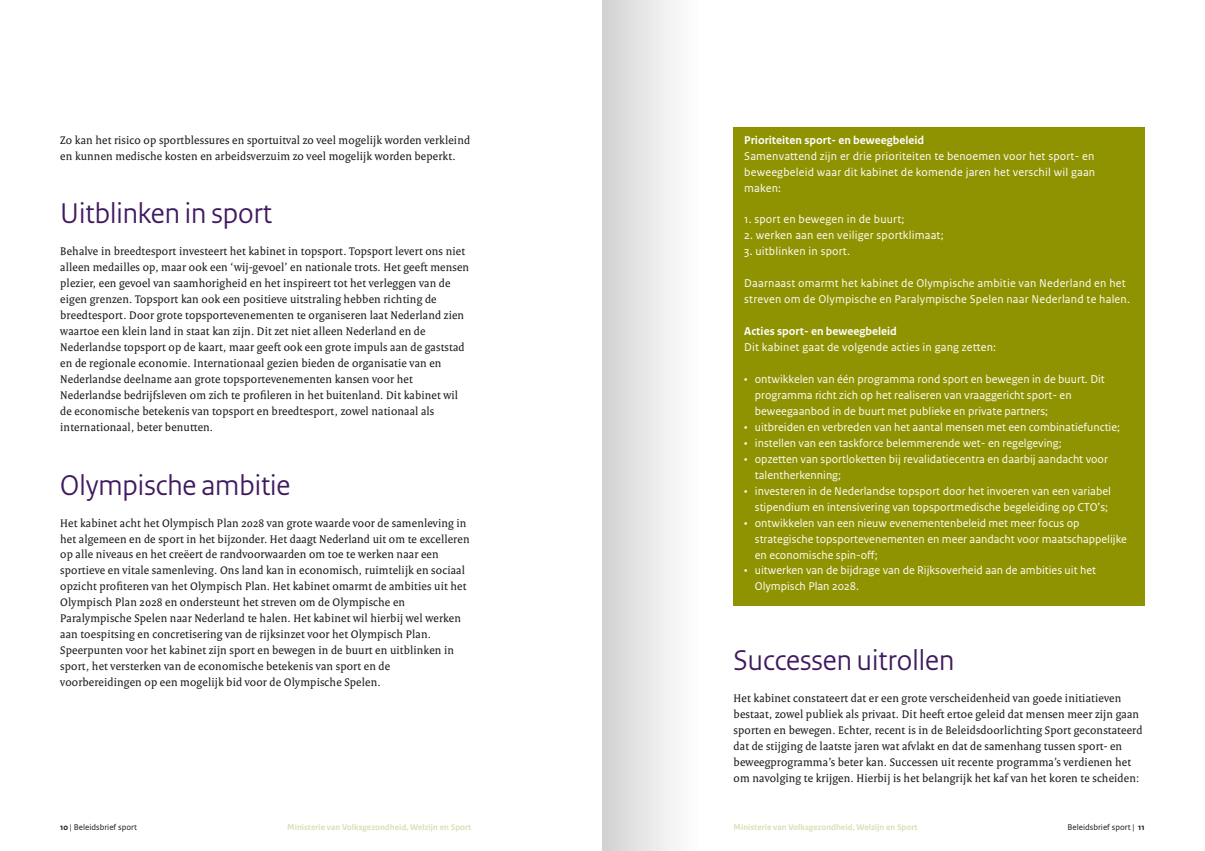
<style>
.page{position:relative;width:1205px;height:851px;background:#fff}
.page>*{position:absolute;margin:0;border:0;box-sizing:border-box;transform-origin:0 0}
.t1{font:30px "Rijksoverheid Sans Heading";color:#401a5f}
.t2{font:11.88px/16px "Rijksoverheid Serif";letter-spacing:.015em;color:#1a171c}
.t3{font:11.88px/16px "Rijksoverheid Sans Text";color:#fff}
.t4{font:700 11.88px "Rijksoverheid Sans Text";color:#fff}
.t5{font:700 8.75px "Rijksoverheid Sans Text";color:#ddddb7}
.t6{font:8.75px "Rijksoverheid Sans Text";color:#1a171c}
.s1{font-weight:700}
</style>
<div class="page">
<div style="left:733px;top:128px;width:411px;height:478px;background:#8f9302"></div>
<p class="t2" style="left:60px;top:132px;width:411px">Zo kan het risico op sportblessures en sportuitval zo veel mogelijk worden verkleind en kunnen medische kosten en arbeidsverzuim zo veel mogelijk worden beperkt.</p>
<h1 class="t1" style="left:60px;top:196px;width:213px">Uitblinken in sport</h1>
<p class="t2" style="left:60px;top:243px;width:410px">Behalve in breedtesport investeert het kabinet in topsport. Topsport levert ons niet alleen medailles op, maar ook een ‘wij-gevoel’ en nationale trots. Het geeft mensen plezier, een gevoel van saamhorigheid en het inspireert tot het verleggen van de eigen grenzen. Topsport kan ook een positieve uitstraling hebben richting de breedtesport. Door grote topsportevenementen te organiseren laat Nederland zien waartoe een klein land in staat kan zijn. Dit zet niet alleen Nederland en de Nederlandse topsport op de kaart, maar geeft ook een grote impuls aan de gaststad en de regionale economie. Internationaal gezien bieden de organisatie van en Nederlandse deelname aan grote topsportevenementen kansen voor het Nederlandse bedrijfsleven om zich te profileren in het buitenland. Dit kabinet wil de economische betekenis van topsport en breedtesport, zowel nationaal als internationaal, beter benutten.</p>
<h1 class="t1" style="left:60px;top:467px;width:232px">Olympische ambitie</h1>
<p class="t2" style="left:60px;top:514px;width:411px">Het kabinet acht het Olympisch Plan 2028 van grote waarde voor de samenleving in het algemeen en de sport in het bijzonder. Het daagt Nederland uit om te excelleren op alle niveaus en het creëert de randvoorwaarden om toe te werken naar een sportieve en vitale samenleving. Ons land kan in economisch, ruimtelijk en sociaal opzicht profiteren van het Olympisch Plan. Het kabinet omarmt de ambities uit het Olympisch Plan 2028 en ondersteunt het streven om de Olympische en Paralympische Spelen naar Nederland te halen. Het kabinet wil hierbij wel werken aan toespitsing en concretisering van de rijksinzet voor het Olympisch Plan.<br>Speerpunten voor het kabinet zijn sport en bewegen in de buurt en uitblinken in sport, het versterken van de economische betekenis van sport en de voorbereidingen op een mogelijk bid voor de Olympische Spelen.</p>
<p class="t4" style="left:744px;top:133px;width:181px">Prioriteiten sport- en beweegbeleid</p>
<p class="t3" style="left:744px;top:148px;width:352px;text-align:justify">Samenvattend zijn er drie prioriteiten te benoemen voor het sport- en beweegbeleid waar dit kabinet de komende jaren het verschil wil gaan maken:</p>
<p class="t3" style="left:744px;top:212px;width:162px">1. sport en bewegen in de buurt;</p>
<p class="t3" style="left:744px;top:228px;width:201px">2. werken aan een veiliger sportklimaat;</p>
<p class="t3" style="left:744px;top:243px;width:107px">3. uitblinken in sport.</p>
<p class="t3" style="left:744px;top:275px;width:387px">Daarnaast omarmt het kabinet de Olympische ambitie van Nederland en het streven om de Olympische en Paralympische Spelen naar Nederland te halen.</p>
<p class="t4" style="left:744px;top:324px;width:154px">Acties sport- en beweegbeleid</p>
<p class="t3" style="left:744px;top:339px;width:253px">Dit kabinet gaat de volgende acties in gang zetten:</p>
<p class="t3" style="left:755px;top:371px;width:351px;text-indent:-11px">• ontwikkelen van één programma rond sport en bewegen in de buurt. Dit programma richt zich op het realiseren van vraaggericht sport- en beweegaanbod in de buurt met publieke en private partners;</p>
<p class="t3" style="left:744px;top:419px;width:377px">• uitbreiden en verbreden van het aantal mensen met een combinatiefunctie;</p>
<p class="t3" style="left:744px;top:435px;width:319px">• instellen van een taskforce belemmerende wet- en regelgeving;</p>
<p class="t3" style="left:755px;top:451px;width:355px;text-indent:-11px">• opzetten van sportloketten bij revalidatiecentra en daarbij aandacht voor talentherkenning;</p>
<p class="t3" style="left:744px;top:483px;width:368px;text-align:right">• investeren in de Nederlandse topsport door het invoeren van een variabel stipendium en intensivering van topsportmedische begeleiding op CTO’s;</p>
<p class="t3" style="left:755px;top:515px;width:373px;text-indent:-11px">• ontwikkelen van een nieuw evenementenbeleid met meer focus op strategische topsportevenementen en meer aandacht voor maatschappelijke en economische spin-off;</p>
<p class="t3" style="left:755px;top:562px;width:343px;text-indent:-11px">• uitwerken van de bijdrage van de Rijksoverheid aan de ambities uit het<br>Olympisch Plan 2028.</p>
<h1 class="t1" style="left:733px;top:643px;width:222px">Successen uitrollen</h1>
<p class="t2" style="left:733px;top:690px;width:410px">Het kabinet constateert dat er een grote verscheidenheid van goede initiatieven bestaat, zowel publiek als privaat. Dit heeft ertoe geleid dat mensen meer zijn gaan sporten en bewegen. Echter, recent is in de Beleidsdoorlichting Sport geconstateerd dat de stijging de laatste jaren wat afvlakt en dat de samenhang tussen sport- en beweegprogramma’s beter kan. Successen uit recente programma’s verdienen het om navolging te krijgen. Hierbij is het belangrijk het kaf van het koren te scheiden:</p>
<p class="t6" style="left:60px;top:821px;width:78px"><span class="s1">10</span> | Beleidsbrief sport</p>
<p class="t5" style="left:287px;top:821px;width:186px">Ministerie van Volksgezondheid, Welzijn en Sport</p>
<p class="t5" style="left:733px;top:821px;width:186px">Ministerie van Volksgezondheid, Welzijn en Sport</p>
<p class="t6" style="left:1067px;top:821px;width:79px">Beleidsbrief sport | <span class="s1">11</span></p>
</div>
